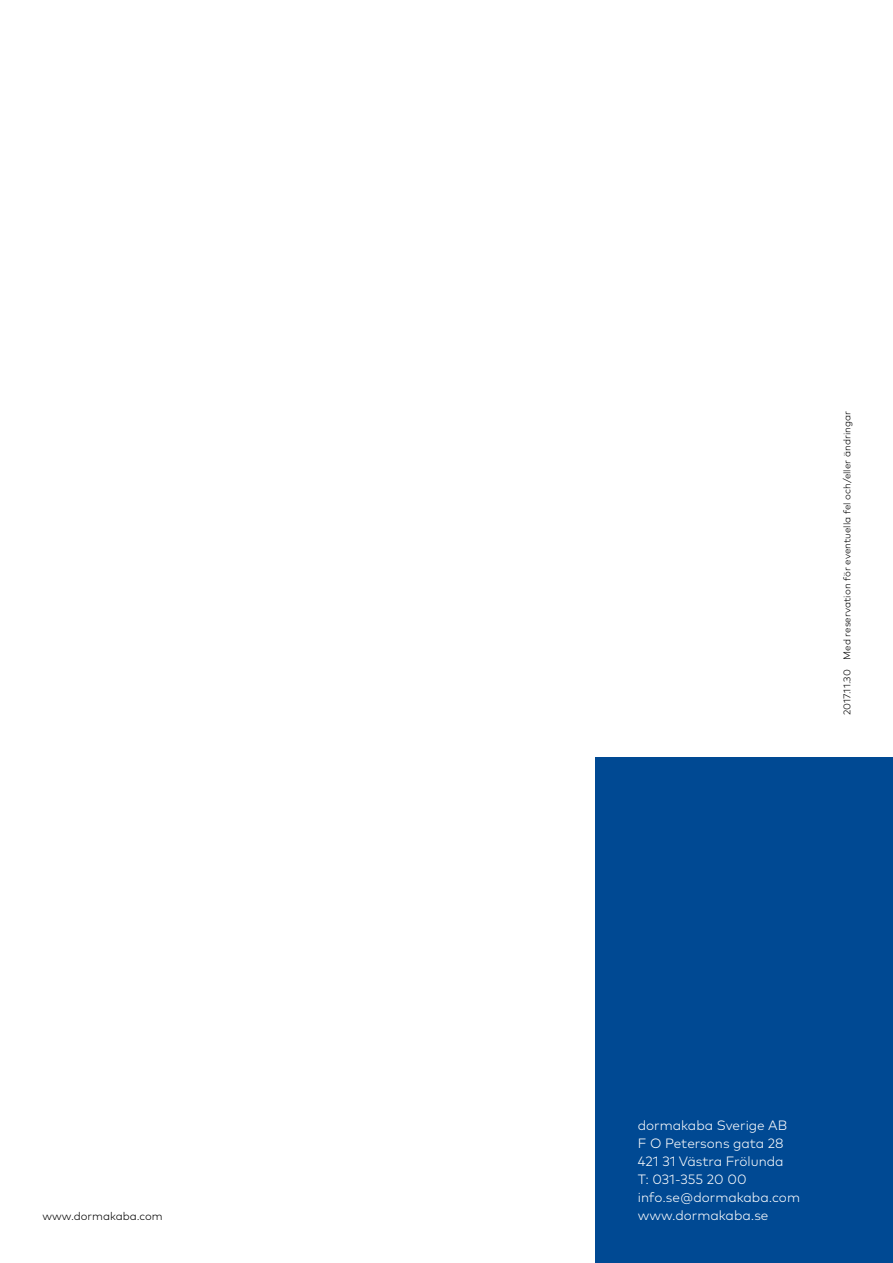
<style>
.page{position:relative;width:893px;height:1263px;background:#fff}
.page>*{position:absolute;margin:0;border:0;box-sizing:border-box;transform-origin:0 0}
.t1{font:300 13.5px/18px "Mark Pro";color:#fff}
.t2{font:300 11.25px "Mark Pro";color:#000}
.t3{font:300 9.75px "Mark Pro";color:#000}
</style>
<div class="page">
<div style="left:595px;top:758px;width:298px;height:505px;background:#004993"></div>
<p class="t3" style="left:840px;top:715px;width:305px;rotate:-90deg">2017.11.30 Med reservation för eventuella fel och/eller ändringar</p>
<p class="t1" style="left:638px;top:1115px;width:164px">dormakaba Sverige AB<br>F O Petersons gata 28<br>421 31 Västra Frölunda<br>T: 031-355 20 00 info.se@dormakaba.com</p>
<p class="t2" style="left:43px;top:1208px;width:122px">www.dormakaba.com</p>
<p class="t1" style="left:638px;top:1205px;width:132px">www.dormakaba.se</p>
</div>
